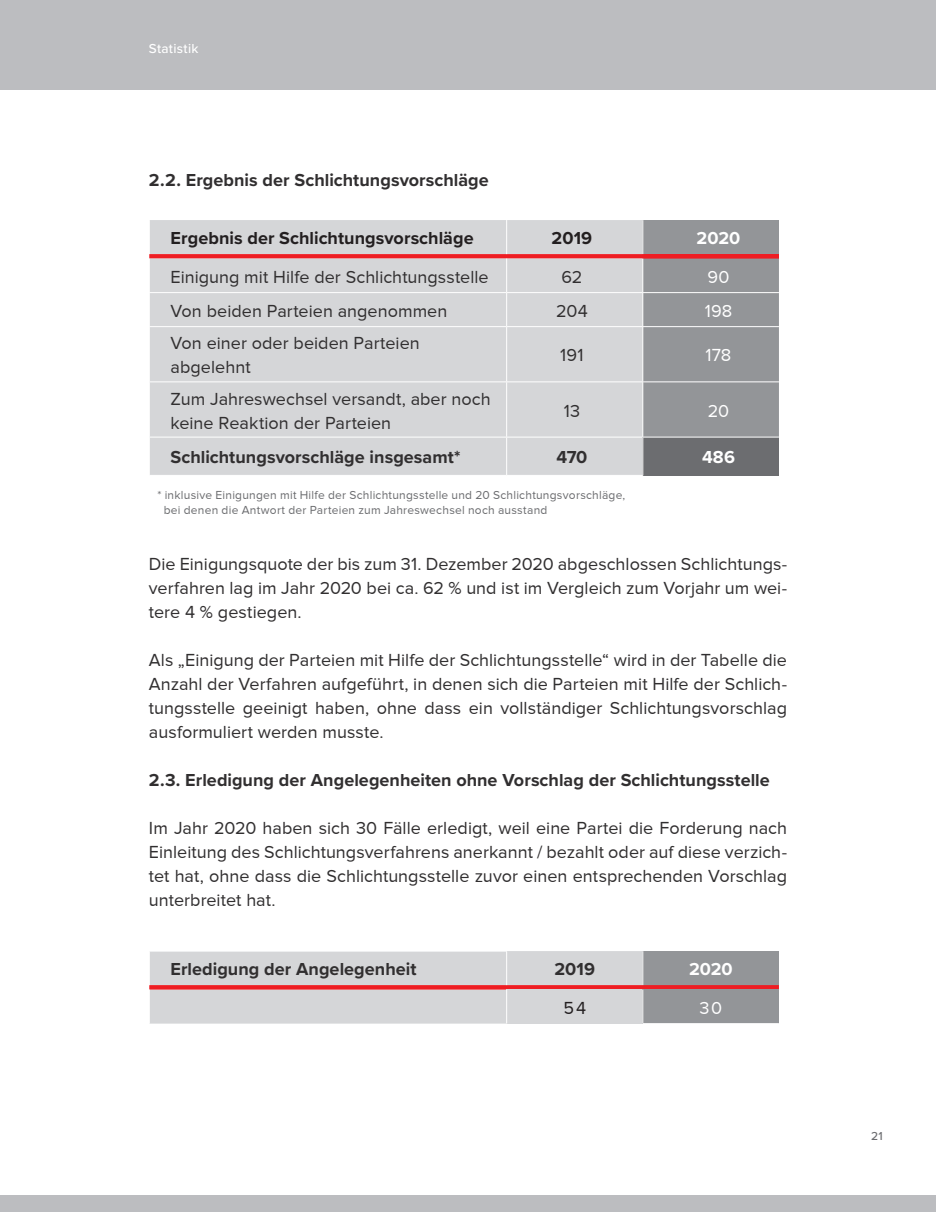
<style>
.page{position:relative;width:936px;height:1212px;background:#fff}
.page>*{position:absolute;margin:0;border:0;box-sizing:border-box;transform-origin:0 0}
.t1{font:18px/24px "Proxima Nova";color:#312f30;text-align:justify}
.t2{font:700 18px "Proxima Nova";color:#312f30}
.t3{font:700 18px "Proxima Nova";letter-spacing:.005em;color:#231f20}
.t4{font:18px "Proxima Nova";letter-spacing:.005em;color:#fff}
.t5{font:700 18px "Proxima Nova";color:#fff}
.t6{font:18px "Proxima Nova";color:#231f20}
.t7{font:500 13.5px "Proxima Nova";letter-spacing:.025em;color:#fff}
.t8{font:12px/15px "Proxima Nova";letter-spacing:.02em;color:#6c6d70}
.t9{font:500 12px "Proxima Nova";color:#6c6d70}
</style>
<div class="page">
<div style="left:0;top:0;width:935px;height:89px;background:#bcbdc0"></div>
<div style="left:0;top:1195px;width:935px;height:17px;background:#bcbdc0"></div>
<div style="left:150px;top:438px;width:492px;height:37px;background:#d5d6d8"></div>
<svg style="left:149px;top:220px;width:629px;height:217px;background:#c7c4c7"></svg>
<div style="left:642px;top:437px;width:136px;height:38px;background:#6c6d70"></div>
<hr style="left:149px;top:220px;width:1px;height:34px;background:#fff">
<hr style="left:506px;top:220px;width:1px;height:34px;background:#fff">
<hr style="left:642px;top:220px;width:1px;height:34px;background:#fff">
<hr style="left:149px;top:259px;width:1px;height:33px;background:#fff">
<hr style="left:149px;top:293px;width:1px;height:33px;background:#fff">
<hr style="left:149px;top:327px;width:1px;height:54px;background:#fff">
<hr style="left:149px;top:382px;width:1px;height:55px;background:#fff">
<hr style="left:506px;top:259px;width:1px;height:33px;background:#fff">
<hr style="left:642px;top:259px;width:1px;height:33px;background:#fff">
<hr style="left:506px;top:293px;width:1px;height:33px;background:#fff">
<hr style="left:642px;top:293px;width:1px;height:33px;background:#fff">
<hr style="left:506px;top:327px;width:1px;height:54px;background:#fff">
<hr style="left:642px;top:327px;width:1px;height:54px;background:#fff">
<hr style="left:506px;top:382px;width:1px;height:55px;background:#fff">
<hr style="left:642px;top:382px;width:1px;height:55px;background:#fff">
<hr style="left:506px;top:437px;width:1px;height:38px;background:#fff">
<hr style="left:642px;top:437px;width:1px;height:38px;background:#fff">
<hr style="left:149px;top:292px;width:357px;height:1px;background:#fff">
<hr style="left:506px;top:292px;width:136px;height:1px;background:#fff">
<hr style="left:149px;top:326px;width:357px;height:1px;background:#fff">
<hr style="left:506px;top:326px;width:136px;height:1px;background:#fff">
<hr style="left:149px;top:381px;width:357px;height:1px;background:#fff">
<hr style="left:506px;top:381px;width:136px;height:1px;background:#fff">
<hr style="left:642px;top:292px;width:136px;height:1px;background:#fff">
<hr style="left:642px;top:326px;width:136px;height:1px;background:#fff">
<hr style="left:642px;top:381px;width:136px;height:1px;background:#fff">
<hr style="left:642px;top:437px;width:136px;height:1px;background:#fff">
<svg style="left:149px;top:951px;width:629px;height:72px;background:#cebfc2"></svg>
<div style="left:506px;top:989px;width:136px;height:34px;background:#d5d6d8"></div>
<div style="left:642px;top:989px;width:136px;height:34px;background:#939598"></div>
<hr style="left:642px;top:951px;width:1px;height:34px;background:#fff">
<hr style="left:642px;top:989px;width:1px;height:34px;background:#fff">
<hr style="left:149px;top:951px;width:358px;height:1px;background:#fff">
<hr style="left:149px;top:951px;width:1px;height:34px;background:#fff">
<hr style="left:506px;top:951px;width:1px;height:34px;background:#fff">
<hr style="left:149px;top:989px;width:1px;height:34px;background:#fff">
<hr style="left:506px;top:989px;width:1px;height:34px;background:#fff">
<p class="t7" style="left:149px;top:39px;width:51px">Statistik</p>
<p class="t2" style="left:149px;top:166px;width:341px">2.2. Ergebnis der Schlichtungsvorschläge</p>
<p class="t3" style="left:170px;top:225px;width:304px">Ergebnis der Schlichtungsvorschläge</p>
<p class="t3" style="left:551px;top:225px;width:42px">2019</p>
<p class="t5" style="left:696px;top:225px;width:45px">2020</p>
<p class="t1" style="left:170px;top:264px;width:320px">Einigung mit Hilfe der Schlichtungsstelle</p>
<p class="t1" style="left:561px;top:264px;width:22px">62</p>
<p class="t4" style="left:707px;top:267px;width:23px">90</p>
<p class="t1" style="left:170px;top:298px;width:278px">Von beiden Parteien angenommen</p>
<p class="t1" style="left:556px;top:298px;width:33px">204</p>
<p class="t4" style="left:704px;top:301px;width:29px">198</p>
<p class="t1" style="left:170px;top:331px;width:251px">Von einer oder beiden Parteien abgelehnt</p>
<p class="t1" style="left:560px;top:343px;width:25px">191</p>
<p class="t4" style="left:705px;top:345px;width:27px">178</p>
<p class="t1" style="left:170px;top:386px;width:322px">Zum Jahreswechsel versandt, aber noch keine Reaktion der Parteien</p>
<p class="t1" style="left:563px;top:398px;width:18px">13</p>
<p class="t4" style="left:707px;top:401px;width:23px">20</p>
<p class="t2" style="left:170px;top:444px;width:291px">Schlichtungsvorschläge insgesamt*</p>
<p class="t2" style="left:556px;top:444px;width:32px">470</p>
<p class="t5" style="left:702px;top:444px;width:34px">486</p>
<p class="t8" style="left:164px;top:488px;width:463px;text-indent:-6px">* inklusive Einigungen mit Hilfe der Schlichtungsstelle und 20 Schlichtungsvorschläge, bei denen die Antwort der Parteien zum Jahreswechsel noch ausstand</p>
<p class="t1" style="left:149px;top:552px;width:639px">Die Einigungsquote der bis zum 31. Dezember 2020 abgeschlossen Schlichtungs&shy;verfahren lag im Jahr 2020 bei ca. 62 % und ist im Vergleich zum Vorjahr um wei&shy;tere 4 % gestiegen.</p>
<p class="t1" style="left:149px;top:648px;width:639px">Als „Einigung der Parteien mit Hilfe der Schlichtungsstelle“ wird in der Tabelle die Anzahl der Verfahren aufgeführt, in denen sich die Parteien mit Hilfe der Schlich&shy;tungsstelle geeinigt haben, ohne dass ein vollständiger Schlichtungsvorschlag ausformuliert werden musste.</p>
<p class="t2" style="left:149px;top:766px;width:622px">2.3. Erledigung der Angelegenheiten ohne Vorschlag der Schlichtungsstelle</p>
<p class="t1" style="left:149px;top:816px;width:639px">Im Jahr 2020 haben sich 30 Fälle erledigt, weil eine Partei die Forderung nach Einleitung des Schlichtungsverfahrens anerkannt / bezahlt oder auf diese verzich&shy;tet hat, ohne dass die Schlichtungsstelle zuvor einen entsprechenden Vorschlag unterbreitet hat.</p>
<p class="t2" style="left:170px;top:956px;width:247px">Erledigung der Angelegenheit</p>
<p class="t2" style="left:554px;top:956px;width:42px">2019</p>
<p class="t5" style="left:689px;top:956px;width:45px">2020</p>
<p class="t6" style="left:563px;top:998px;width:24px">54</p>
<p class="t4" style="left:699px;top:998px;width:24px">30</p>
<p class="t9" style="left:871px;top:1127px;width:13px">21</p>
</div>
